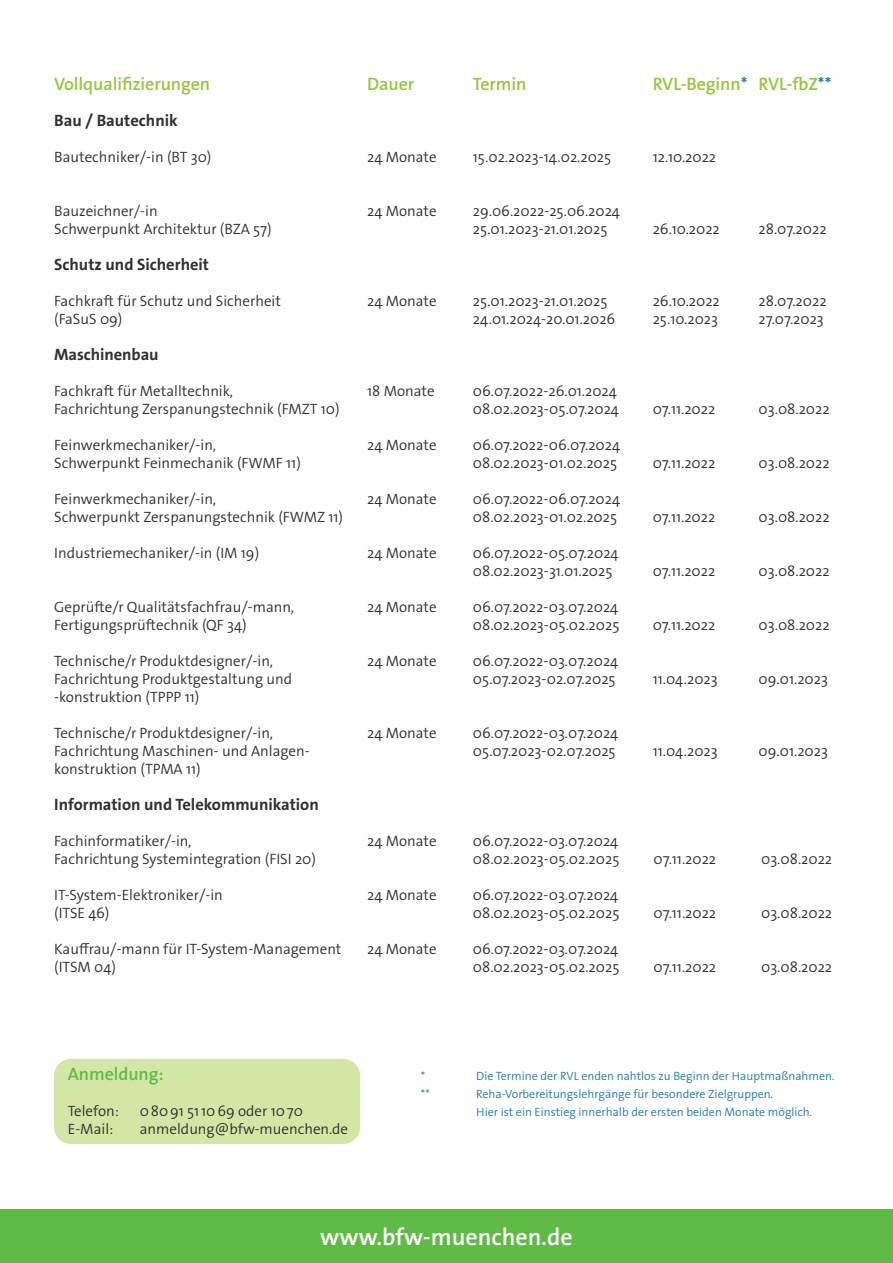
<style>
.page{position:relative;width:893px;height:1263px;background:#fff}
.page>*{position:absolute;margin:0;border:0;box-sizing:border-box;transform-origin:0 0}
.t1{font:600 24px "The Sans Os F";color:#fff}
.headline_gruen{font:600 18px "The Sans Os F";letter-spacing:-.005em;color:#94c83c}
.headline_gruen-2{font:600 18px "The Sans Os F";letter-spacing:-.005em;color:#60bb46}
.Grundtext_Tabelle{font:700 16.5px "The Sans Os F";color:#312f30}
.Grundtext_Tabelle-2{font:300 15px/18px "The Sans Os F";color:#312f30}
.Grundtext_Tabelle-3{font:300 12px "The Sans Os F";color:#2179b6}
.s1{color:#1475b4}
</style>
<div class="page">
<div style="left:0;top:1209px;width:893px;height:54px;background:#60bb46"></div>
<div style="left:54px;top:1059px;width:306px;height:85px;background:#d4e6a6;border-radius:17px"></div>
<p class="headline_gruen" style="left:54px;top:72px;width:157px">Vollqualifizierungen</p>
<p class="headline_gruen" style="left:367px;top:72px;width:49px">Dauer</p>
<p class="headline_gruen" style="left:473px;top:72px;width:55px">Termin</p>
<p class="headline_gruen" style="left:653px;top:72px;width:96px">RVL-Beginn<span class="s1">*</span></p>
<p class="headline_gruen" style="left:759px;top:72px;width:74px">RVL-fbZ<span class="s1">**</span></p>
<p class="Grundtext_Tabelle" style="left:54px;top:110px;width:125px">Bau / Bautechnik</p>
<p class="Grundtext_Tabelle-2" style="left:54px;top:148px;width:159px">Bautechniker/-in (BT 30)</p>
<p class="Grundtext_Tabelle-2" style="left:367px;top:148px;width:71px">24 Monate</p>
<p class="Grundtext_Tabelle-2" style="left:473px;top:148px;width:140px">15.02.2023-14.02.2025</p>
<p class="Grundtext_Tabelle-2" style="left:653px;top:148px;width:65px">12.10.2022</p>
<p class="Grundtext_Tabelle-2" style="left:54px;top:202px;width:105px">Bauzeichner/-in</p>
<p class="Grundtext_Tabelle-2" style="left:54px;top:220px;width:219px">Schwerpunkt Architektur (BZA 57)</p>
<p class="Grundtext_Tabelle-2" style="left:367px;top:202px;width:71px">24 Monate</p>
<p class="Grundtext_Tabelle-2" style="left:473px;top:202px;width:149px">29.06.2022-25.06.2024</p>
<p class="Grundtext_Tabelle-2" style="left:473px;top:220px;width:136px">25.01.2023-21.01.2025</p>
<p class="Grundtext_Tabelle-2" style="left:653px;top:220px;width:69px">26.10.2022</p>
<p class="Grundtext_Tabelle-2" style="left:759px;top:220px;width:69px">28.07.2022</p>
<p class="Grundtext_Tabelle" style="left:54px;top:254px;width:156px">Schutz und Sicherheit</p>
<p class="Grundtext_Tabelle-2" style="left:54px;top:292px;width:228px">Fachkraft für Schutz und Sicherheit</p>
<p class="Grundtext_Tabelle-2" style="left:54px;top:310px;width:70px">(FaSuS 09)</p>
<p class="Grundtext_Tabelle" style="left:54px;top:344px;width:106px">Maschinenbau</p>
<p class="Grundtext_Tabelle-2" style="left:54px;top:382px;width:180px">Fachkraft für Metalltechnik,</p>
<p class="Grundtext_Tabelle-2" style="left:54px;top:400px;width:287px">Fachrichtung Zerspanungstechnik (FMZT 10)</p>
<p class="Grundtext_Tabelle-2" style="left:54px;top:436px;width:163px">Feinwerkmechaniker/-in,</p>
<p class="Grundtext_Tabelle-2" style="left:54px;top:454px;width:248px">Schwerpunkt Feinmechanik (FWMF 11)</p>
<p class="Grundtext_Tabelle-2" style="left:54px;top:490px;width:163px">Feinwerkmechaniker/-in,</p>
<p class="Grundtext_Tabelle-2" style="left:54px;top:508px;width:290px">Schwerpunkt Zerspanungstechnik (FWMZ 11)</p>
<p class="Grundtext_Tabelle-2" style="left:367px;top:292px;width:71px">24 Monate</p>
<p class="Grundtext_Tabelle-2" style="left:473px;top:292px;width:136px">25.01.2023-21.01.2025</p>
<p class="Grundtext_Tabelle-2" style="left:473px;top:310px;width:144px">24.01.2024-20.01.2026</p>
<p class="Grundtext_Tabelle-2" style="left:653px;top:292px;width:69px">26.10.2022</p>
<p class="Grundtext_Tabelle-2" style="left:653px;top:310px;width:67px">25.10.2023</p>
<p class="Grundtext_Tabelle-2" style="left:759px;top:292px;width:69px">28.07.2022</p>
<p class="Grundtext_Tabelle-2" style="left:759px;top:310px;width:67px">27.07.2023</p>
<p class="Grundtext_Tabelle-2" style="left:367px;top:382px;width:69px">18 Monate</p>
<p class="Grundtext_Tabelle-2" style="left:473px;top:382px;width:146px">06.07.2022-26.01.2024</p>
<p class="Grundtext_Tabelle-2" style="left:473px;top:400px;width:148px">08.02.2023-05.07.2024</p>
<p class="Grundtext_Tabelle-2" style="left:653px;top:400px;width:64px">07.11.2022</p>
<p class="Grundtext_Tabelle-2" style="left:759px;top:400px;width:73px">03.08.2022</p>
<p class="Grundtext_Tabelle-2" style="left:367px;top:436px;width:71px">24 Monate</p>
<p class="Grundtext_Tabelle-2" style="left:473px;top:436px;width:149px">06.07.2022-06.07.2024</p>
<p class="Grundtext_Tabelle-2" style="left:473px;top:454px;width:146px">08.02.2023-01.02.2025</p>
<p class="Grundtext_Tabelle-2" style="left:653px;top:454px;width:64px">07.11.2022</p>
<p class="Grundtext_Tabelle-2" style="left:759px;top:454px;width:73px">03.08.2022</p>
<p class="Grundtext_Tabelle-2" style="left:367px;top:490px;width:71px">24 Monate</p>
<p class="Grundtext_Tabelle-2" style="left:473px;top:490px;width:149px">06.07.2022-06.07.2024</p>
<p class="Grundtext_Tabelle-2" style="left:473px;top:508px;width:146px">08.02.2023-01.02.2025</p>
<p class="Grundtext_Tabelle-2" style="left:653px;top:508px;width:64px">07.11.2022</p>
<p class="Grundtext_Tabelle-2" style="left:759px;top:508px;width:73px">03.08.2022</p>
<p class="Grundtext_Tabelle-2" style="left:54px;top:544px;width:206px">Industriemechaniker/-in (IM 19)</p>
<p class="Grundtext_Tabelle-2" style="left:367px;top:544px;width:71px">24 Monate</p>
<p class="Grundtext_Tabelle-2" style="left:473px;top:544px;width:147px">06.07.2022-05.07.2024</p>
<p class="Grundtext_Tabelle-2" style="left:473px;top:562px;width:141px">08.02.2023-31.01.2025</p>
<p class="Grundtext_Tabelle-2" style="left:653px;top:562px;width:64px">07.11.2022</p>
<p class="Grundtext_Tabelle-2" style="left:759px;top:562px;width:73px">03.08.2022</p>
<p class="Grundtext_Tabelle-2" style="left:54px;top:598px;width:241px">Geprüfte/r Qualitätsfachfrau/-mann,</p>
<p class="Grundtext_Tabelle-2" style="left:54px;top:616px;width:194px">Fertigungsprüftechnik (QF 34)</p>
<p class="Grundtext_Tabelle-2" style="left:367px;top:598px;width:71px">24 Monate</p>
<p class="Grundtext_Tabelle-2" style="left:473px;top:598px;width:147px">06.07.2022-03.07.2024</p>
<p class="Grundtext_Tabelle-2" style="left:473px;top:616px;width:148px">08.02.2023-05.02.2025</p>
<p class="Grundtext_Tabelle-2" style="left:653px;top:616px;width:64px">07.11.2022</p>
<p class="Grundtext_Tabelle-2" style="left:759px;top:616px;width:73px">03.08.2022</p>
<p class="Grundtext_Tabelle-2" style="left:54px;top:652px;width:220px">Technische/r Produktdesigner/-in,</p>
<p class="Grundtext_Tabelle-2" style="left:54px;top:670px;width:239px">Fachrichtung Produktgestaltung und -konstruktion (TPPP 11)</p>
<p class="Grundtext_Tabelle-2" style="left:367px;top:652px;width:71px">24 Monate</p>
<p class="Grundtext_Tabelle-2" style="left:473px;top:652px;width:147px">06.07.2022-03.07.2024</p>
<p class="Grundtext_Tabelle-2" style="left:473px;top:670px;width:144px">05.07.2023-02.07.2025</p>
<p class="Grundtext_Tabelle-2" style="left:653px;top:670px;width:67px">11.04.2023</p>
<p class="Grundtext_Tabelle-2" style="left:759px;top:670px;width:71px">09.01.2023</p>
<p class="Grundtext_Tabelle-2" style="left:54px;top:724px;width:256px">Technische/r Produktdesigner/-in,<br>Fachrichtung Maschinen- und Anlagen&shy;konstruktion (TPMA 11)</p>
<p class="Grundtext_Tabelle-2" style="left:367px;top:724px;width:71px">24 Monate</p>
<p class="Grundtext_Tabelle-2" style="left:473px;top:724px;width:147px">06.07.2022-03.07.2024</p>
<p class="Grundtext_Tabelle-2" style="left:473px;top:742px;width:144px">05.07.2023-02.07.2025</p>
<p class="Grundtext_Tabelle-2" style="left:653px;top:742px;width:67px">11.04.2023</p>
<p class="Grundtext_Tabelle-2" style="left:759px;top:742px;width:71px">09.01.2023</p>
<p class="Grundtext_Tabelle" style="left:54px;top:794px;width:266px">Information und Telekommunikation</p>
<p class="Grundtext_Tabelle-2" style="left:54px;top:832px;width:139px">Fachinformatiker/-in,</p>
<p class="Grundtext_Tabelle-2" style="left:54px;top:850px;width:263px">Fachrichtung Systemintegration (FISI 20)</p>
<p class="Grundtext_Tabelle-2" style="left:54px;top:886px;width:170px">IT-System-Elektroniker/-in</p>
<p class="Grundtext_Tabelle-2" style="left:54px;top:904px;width:57px">(ITSE 46)</p>
<p class="Grundtext_Tabelle-2" style="left:367px;top:832px;width:71px">24 Monate</p>
<p class="Grundtext_Tabelle-2" style="left:473px;top:832px;width:147px">06.07.2022-03.07.2024</p>
<p class="Grundtext_Tabelle-2" style="left:473px;top:850px;width:148px">08.02.2023-05.02.2025</p>
<p class="Grundtext_Tabelle-2" style="left:654px;top:850px;width:64px">07.11.2022</p>
<p class="Grundtext_Tabelle-2" style="left:761px;top:850px;width:73px">03.08.2022</p>
<p class="Grundtext_Tabelle-2" style="left:367px;top:886px;width:71px">24 Monate</p>
<p class="Grundtext_Tabelle-2" style="left:473px;top:886px;width:147px">06.07.2022-03.07.2024</p>
<p class="Grundtext_Tabelle-2" style="left:473px;top:904px;width:148px">08.02.2023-05.02.2025</p>
<p class="Grundtext_Tabelle-2" style="left:654px;top:904px;width:64px">07.11.2022</p>
<p class="Grundtext_Tabelle-2" style="left:761px;top:904px;width:73px">03.08.2022</p>
<p class="Grundtext_Tabelle-2" style="left:54px;top:940px;width:289px">Kauffrau/-mann für IT-System-Management (ITSM 04)</p>
<p class="Grundtext_Tabelle-2" style="left:367px;top:940px;width:71px">24 Monate</p>
<p class="Grundtext_Tabelle-2" style="left:473px;top:940px;width:147px">06.07.2022-03.07.2024</p>
<p class="Grundtext_Tabelle-2" style="left:473px;top:958px;width:148px">08.02.2023-05.02.2025</p>
<p class="Grundtext_Tabelle-2" style="left:654px;top:958px;width:64px">07.11.2022</p>
<p class="Grundtext_Tabelle-2" style="left:761px;top:958px;width:73px">03.08.2022</p>
<p class="headline_gruen-2" style="left:68px;top:1062px;width:97px">Anmeldung:</p>
<p class="Grundtext_Tabelle-2" style="left:68px;top:1102px;width:53px">Telefon:</p>
<p class="Grundtext_Tabelle-2" style="left:140px;top:1102px;width:165px">08091 511069 oder 1070</p>
<p class="Grundtext_Tabelle-2" style="left:68px;top:1120px;width:47px">E-Mail:</p>
<p class="Grundtext_Tabelle-2" style="left:140px;top:1120px;width:210px">anmeldung@bfw-muenchen.de</p>
<p class="Grundtext_Tabelle-3" style="left:421px;top:1068px;width:6px">*</p>
<p class="Grundtext_Tabelle-3" style="left:476px;top:1068px;width:360px">Die Termine der RVL enden nahtlos zu Beginn der Hauptmaßnahmen.</p>
<p class="Grundtext_Tabelle-3" style="left:421px;top:1086px;width:10px">**</p>
<p class="Grundtext_Tabelle-3" style="left:476px;top:1086px;width:298px">Reha-Vorbereitungslehrgänge für besondere Zielgruppen.</p>
<p class="Grundtext_Tabelle-3" style="left:476px;top:1104px;width:337px">Hier ist ein Einstieg innerhalb der ersten beiden Monate möglich.</p>
<h1 class="t1" style="left:320px;top:1221px;width:254px">www.bfw-muenchen.de</h1>
</div>
